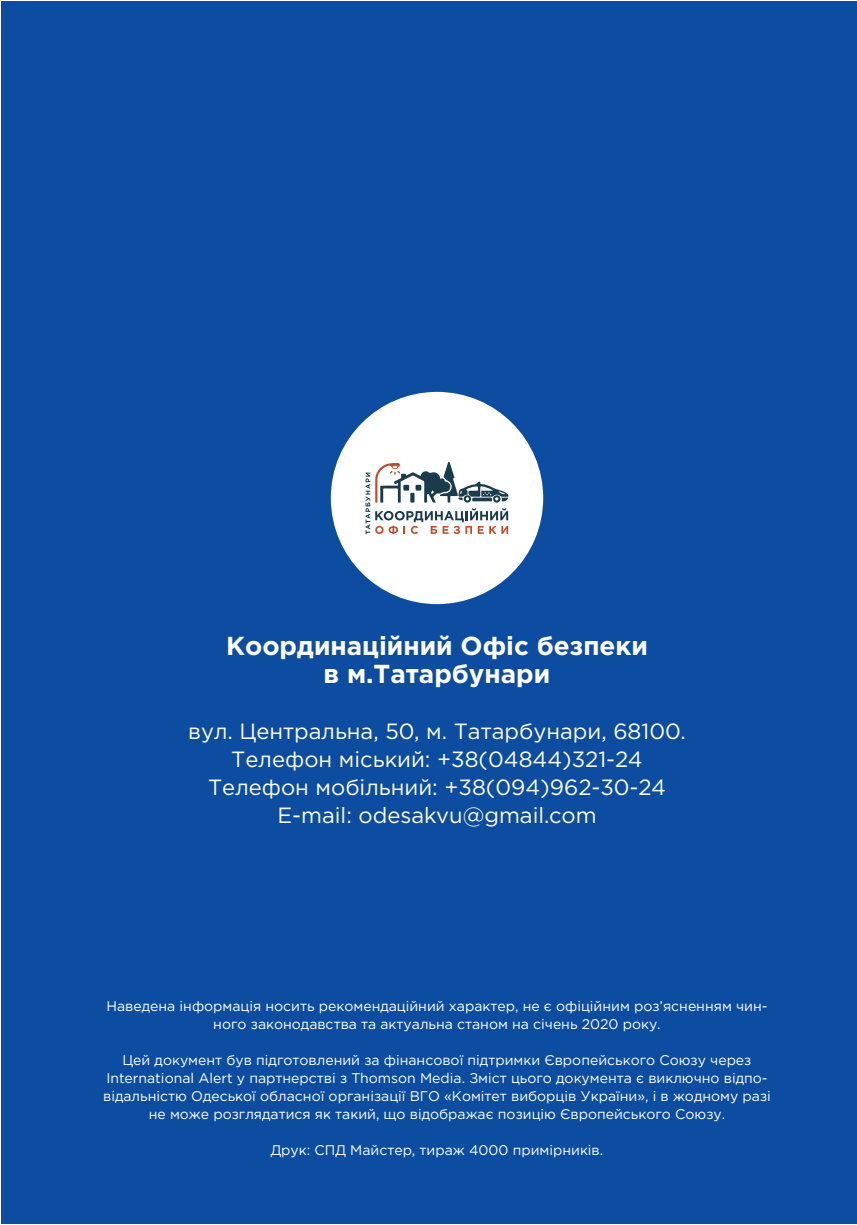
<style>
.page{position:relative;width:857px;height:1225px;background:#fff}
.page>*{position:absolute;margin:0;border:0;box-sizing:border-box;transform-origin:0 0}
.t1{font:700 26px/28px "Gotham Pro";color:#fff;text-align:center}
.t2{font:22px/28px "Gotham Pro";color:#fff;text-align:center}
.t3{font:14px/18px "Gotham Pro";color:#fff;text-align:center}
</style>
<div class="page">
<div style="left:1px;top:1px;width:855px;height:1223px;background:#0d4da1"></div>
<div style="left:331px;top:393px;width:211px;height:210px;background:#fff;border-radius:50%"></div>
<svg style="left:365px;top:462px;width:143px;height:72px"></svg>
<h1 class="t1" style="left:226px;top:631px;width:423px">Координаційний Офіс безпеки в м.Татарбунари</h1>
<h2 class="t2" style="left:188px;top:717px;width:499px">вул. Центральна, 50, м. Татарбунари, 68100.<br>Телефон міський: +38(04844)321-24<br>Телефон мобільний: +38(094)962-30-24<br>Е-mail: odesakvu@gmail.com</h2>
<p class="t3" style="left:106px;top:997px;width:662px">Наведена інформація носить рекомендаційний характер, не є офіційним роз’ясненням чин&shy;ного законодавства та актуальна станом на січень 2020 року.</p>
<p class="t3" style="left:103px;top:1051px;width:669px">Цей документ був підготовлений за фінансової підтримки Європейського Союзу через International Alert у партнерстві з Thomson Media. Зміст цього документа є виключно відпо&shy;відальністю Одеської обласної організації ВГО «Комітет виборців України», і в жодному разі не може розглядатися як такий, що відображає позицію Європейського Союзу.</p>
<p class="t3" style="left:270px;top:1141px;width:334px">Друк: СПД Майстер, тираж 4000 примірників.</p>
</div>
